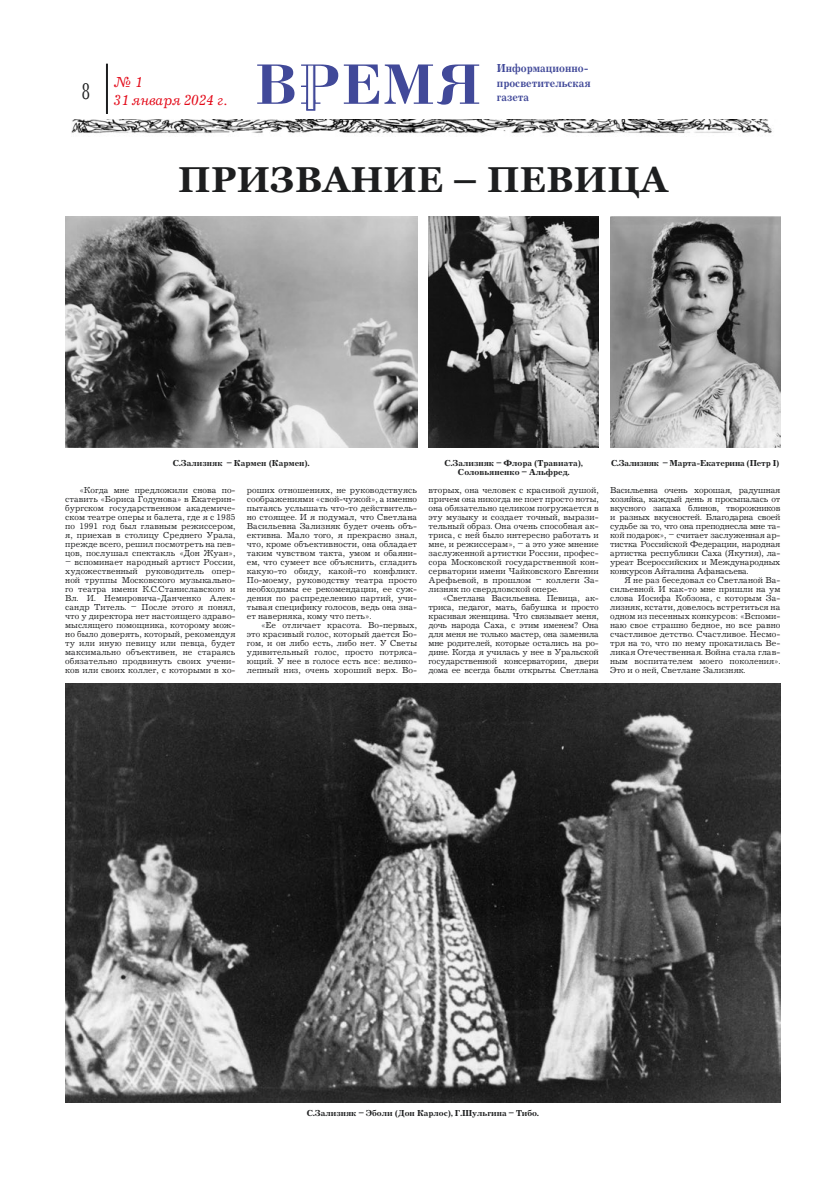
<style>
.page{position:relative;width:823px;height:1191px;background:#fff}
.page>*{position:absolute;margin:0;border:0;box-sizing:border-box;transform-origin:0 0}
.t1{font:60px "Bodoni Bold Cyrillic";letter-spacing:.015em;color:#414999}
.t2{font:700 36px "Georgia";letter-spacing:.01em;color:#1d1e1f}
.t3{font:24px "Journal C";color:#1d1e1f;scale:.7 1}
.t4{font:15px/18px "Journal C Italic 3";letter-spacing:-.02em;color:#e30a19}
.t5{font:12px/14.4px "Journal C Bold 3";color:#414999;scale:.9 1}
.t6{font:9px/9px "Journal C";color:#1d1e1f;text-align:justify}
.t7{font:700 9px "Journal C";color:#1d1e1f}
.t8{font:700 9px "Journal C";letter-spacing:-.02em;color:#1d1e1f}
</style>
<div class="page">
<img style="left:71px;top:119px;width:701px;height:15px">
<hr style="left:106px;top:64px;width:2px;height:50px;background:#1d1e1f">
<svg style="left:306px;top:100px;width:9px;height:11px"></svg>
<div style="left:308px;top:66px;width:5px;height:43px;background:#fff;border:1px solid #fff"></div>
<img style="left:65px;top:217px;width:352px;height:230px">
<img style="left:610px;top:217px;width:170px;height:230px">
<img style="left:428px;top:217px;width:170px;height:230px">
<img style="left:65px;top:683px;width:715px;height:419px">
<h3 class="t3" style="left:81px;top:78px;width:14px">8</h3>
<h3 class="t4" style="left:113px;top:73px;width:115px">№ 1<br>31 января 2024 г.</h3>
<h1 class="t1" style="left:254px;top:54px;width:228px">ВРЕМЯ</h1>
<h3 class="t5" style="left:496px;top:61px;width:106px">Информационно&shy;просветительская газета</h3>
<h2 class="t2" style="left:178px;top:156px;width:490px">ПРИЗВАНИЕ – ПЕВИЦА</h2>
<p class="t7" style="left:173px;top:458px;width:138px">С.Зализняк – Кармен (Кармен).</p>
<p class="t6" style="left:247px;top:486px;width:172px">роших отношениях, не руководствуясь соображениями «свой-чужой», а именно пытаясь услышать что-то действитель&shy;но стоящее. И я подумал, что Светлана Васильевна Зализняк будет очень объ&shy;ективна. Мало того, я прекрасно знал, что, кроме объективности, она обладает таким чувством такта, умом и обаяни&shy;ем, что сумеет все объяснить, сгладить какую-то обиду, какой-то конфликт.<br>По-моему, руководству театра просто необходимы ее рекомендации, ее суж&shy;дения по распределению партий, учи&shy;тывая специфику голосов, ведь она зна&shy;ет наверняка, кому что петь».</p>
<p class="t6" style="left:247px;top:621px;width:172px;text-indent:14px">«Ее отличает красота. Во-первых, это красивый голос, который дается Бо&shy;гом, и он либо есть, либо нет. У Светы удивительный голос, просто потряса&shy;ющий. У нее в голосе есть все: велико&shy;лепный низ, очень хороший верх. Во-</p>
<p class="t6" style="left:65px;top:486px;width:172px;text-indent:14px">«Когда мне предложили снова по&shy;ставить «Бориса Годунова» в Екатерин&shy;бургском государственном академиче&shy;ском театре оперы и балета, где я с 1985 по 1991 год был главным режиссером, я, приехав в столицу Среднего Урала, прежде всего, решил посмотреть на пев&shy;цов, послушал спектакль «Дон Жуан»,</p>
<p class="t6" style="left:65px;top:558px;width:172px">– вспоминает народный артист России, художественный руководитель опер&shy;ной труппы Московского музыкально&shy;го театра имени К.С.Станиславского и Вл. И. Немировича-Данченко Алек&shy;сандр Титель. – После этого я понял, что у директора нет настоящего здраво&shy;мыслящего помощника, которому мож&shy;но было доверять, который, рекомендуя ту или иную певицу или певца, будет максимально объективен, не стараясь обязательно продвинуть своих учени&shy;ков или своих коллег, с которыми в хо-</p>
<p class="t7" style="left:444px;top:458px;width:140px">С.Зализняк – Флора (Травиата),</p>
<p class="t8" style="left:610px;top:458px;width:170px">С.Зализняк – Марта-Екатерина (Петр I)</p>
<p class="t7" style="left:457px;top:467px;width:113px">Соловьяненко – Альфред.</p>
<p class="t6" style="left:428px;top:486px;width:172px">вторых, она человек с красивой душой, причем она никогда не поет просто ноты, она обязательно целиком погружается в эту музыку и создает точный, вырази&shy;тельный образ. Она очень способная ак&shy;триса, с ней было интересно работать и мне, и режиссерам», – а это уже мнение заслуженной артистки России, профес&shy;сора Московской государственной кон&shy;серватории имени Чайковского Евгении Арефьевой, в прошлом – коллеги За&shy;лизняк по свердловской опере.</p>
<p class="t6" style="left:428px;top:594px;width:172px;text-indent:14px">«Светлана Васильевна. Певица, ак&shy;триса, педагог, мать, бабушка и просто красивая женщина. Что связывает меня, дочь народа Саха, с этим именем? Она для меня не только мастер, она заменила мне родителей, которые остались на ро&shy;дине. Когда я училась у нее в Уральской государственной консерватории, двери дома ее всегда были открыты. Светлана</p>
<p class="t6" style="left:609px;top:486px;width:172px">Васильевна очень хорошая, радушная хозяйка, каждый день я просыпалась от вкусного запаха блинов, творожников и разных вкусностей. Благодарна своей судьбе за то, что она преподнесла мне та&shy;кой подарок», – считает заслуженная ар&shy;тистка Российской Федерации, народная артистка республики Саха (Якутия), ла&shy;уреат Всероссийских и Международных конкурсов Айталина Афанасьева.</p>
<p class="t6" style="left:609px;top:576px;width:172px;text-indent:14px">Я не раз беседовал со Светланой Ва&shy;сильевной. И как-то мне пришли на ум слова Иосифа Кобзона, с которым За&shy;лизняк, кстати, довелось встретиться на одном из песенных конкурсов: «Вспоми&shy;наю свое страшно бедное, но все равно счастливое детство. Счастливое. Несмо&shy;тря на то, что по нему прокатилась Ве&shy;ликая Отечественная. Война стала глав&shy;ным воспитателем моего поколения».<br>Это и о ней, Светлане Зализняк.</p>
<p class="t7" style="left:307px;top:1108px;width:233px">С.Зализняк – Эболи (Дон Карлос), Г.Шульгина – Тибо.</p>
</div>
